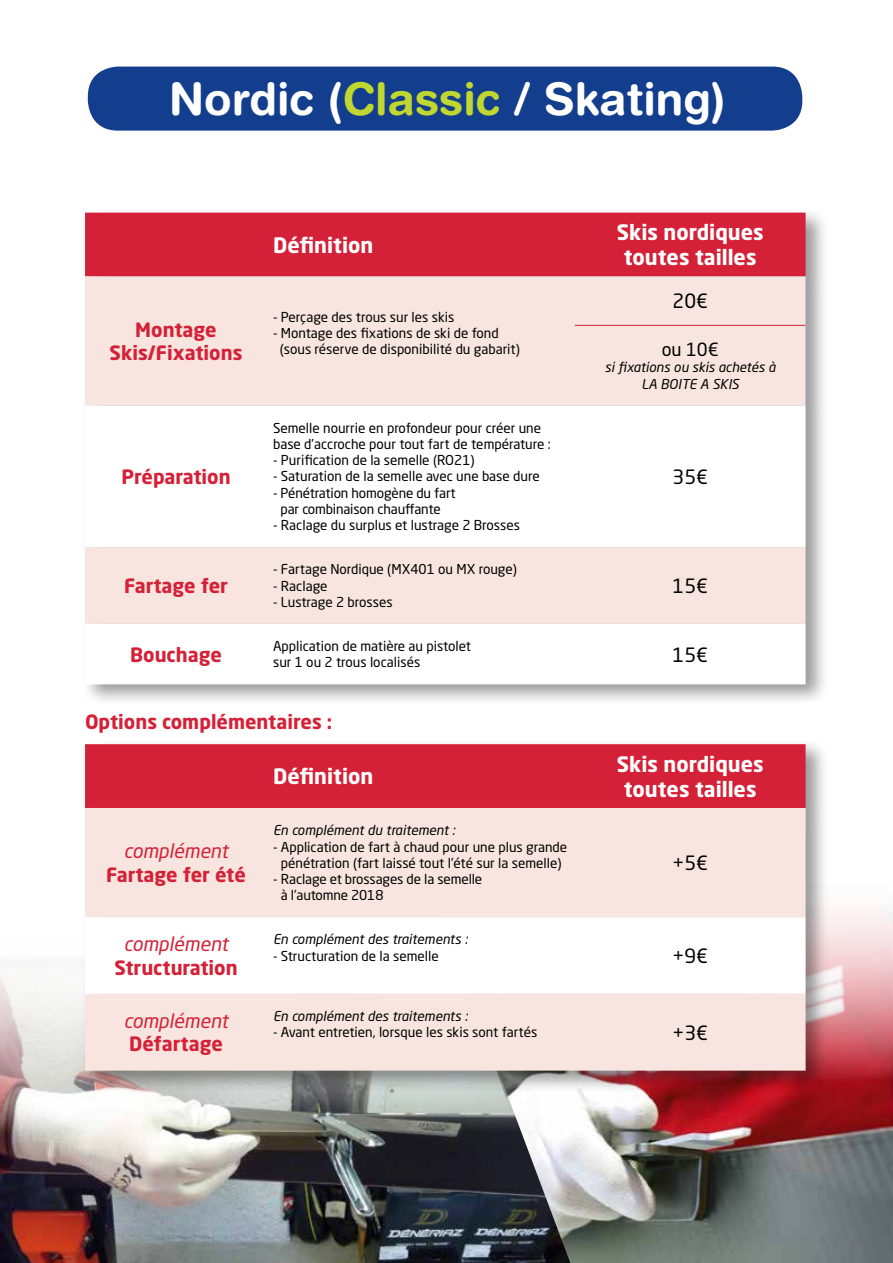
<style>
.page{position:relative;width:893px;height:1263px;background:#fff}
.page>*{position:absolute;margin:0;border:0;box-sizing:border-box;transform-origin:0 0}
.t1{font:700 45px "Helvetica Rounded LT Std";color:#fff}
.t2{font:700 21px/25.2px "Neo Sans Std";color:#fff;text-align:center}
.t3{font:700 19.5px/23.4px "Neo Sans Std";color:#d52138;text-align:center}
.t4{font:italic 19.5px "Neo Sans Std";color:#d52138}
.t5{font:19.5px "Neo Sans Std";color:#000}
.t6{font:18px "Neo Sans Std";color:#000}
.t7{font:13.5px/16.2px "Neo Sans Std";color:#000}
.t8{font:italic 13.5px/16.2px "Neo Sans Std";color:#000;text-align:center}
.s1{color:#bfd730}
</style>
<div class="page">
<img style="left:571px;top:909px;width:322px;height:354px">
<img style="left:0;top:976px;width:571px;height:287px">
<div style="left:81px;top:207px;width:748px;height:499px;background:#000;opacity:.4"></div>
<div style="left:85px;top:213px;width:721px;height:63px;background:#d52138"></div>
<div style="left:85px;top:276px;width:721px;height:348px;background:#f8e5df"></div>
<svg style="left:85px;top:405px;width:721px;height:142px"></svg>
<svg style="left:85px;top:624px;width:721px;height:60px"></svg>
<hr style="left:805px;top:276px;width:1px;height:49px;background:#c1c3df">
<hr style="left:805px;top:325px;width:1px;height:80px;background:#c1c3df">
<hr style="left:575px;top:325px;width:230px;height:1px;background:#d52138">
<div style="left:81px;top:738px;width:748px;height:355px;background:#000;opacity:.4"></div>
<div style="left:85px;top:744px;width:721px;height:64px;background:#d52138"></div>
<div style="left:85px;top:808px;width:721px;height:263px;background:#f8e5df"></div>
<svg style="left:85px;top:917px;width:721px;height:77px"></svg>
<div style="left:86px;top:65px;width:718px;height:67px;background:#133d8d;border-radius:32px"></div>
<div style="left:85px;top:64px;width:720px;height:69px;border:3px solid #fff;border-radius:32px"></div>
<h1 class="t1" style="left:169px;top:72px;width:558px">Nordic (<span class="s1">Classic</span> / Skating)</h1>
<h3 class="t3" style="left:110px;top:317px;width:134px">Montage<br>Skis/Fixations</h3>
<h3 class="t3" style="left:121px;top:464px;width:111px">Préparation</h3>
<h3 class="t3" style="left:124px;top:573px;width:105px">Fartage fer</h3>
<h2 class="t2" style="left:273px;top:232px;width:102px">Définition</h2>
<p class="t7" style="left:273px;top:309px;width:183px">- Perçage des trous sur les skis</p>
<p class="t7" style="left:280px;top:325px;width:242px;text-indent:-7px">- Montage des fixations de ski de fond (sous réserve de disponibilité du gabarit)</p>
<p class="t7" style="left:273px;top:420px;width:279px">Semelle nourrie en profondeur pour créer une base d’accroche pour tout fart de température :</p>
<p class="t7" style="left:273px;top:452px;width:203px">- Purification de la semelle (RO21)</p>
<p class="t7" style="left:273px;top:468px;width:268px">- Saturation de la semelle avec une base dure</p>
<p class="t7" style="left:273px;top:484px;width:184px;text-align:center">- Pénétration homogène du fart par combinaison chauffante</p>
<p class="t7" style="left:273px;top:517px;width:248px">- Raclage du surplus et lustrage 2 Brosses</p>
<p class="t7" style="left:273px;top:561px;width:245px">- Fartage Nordique (MX401 ou MX rouge)</p>
<p class="t7" style="left:273px;top:577px;width:56px">- Raclage</p>
<p class="t7" style="left:273px;top:594px;width:121px">- Lustrage 2 brosses</p>
<h2 class="t2" style="left:617px;top:219px;width:148px">Skis nordiques toutes tailles</h2>
<h3 class="t5" style="left:673px;top:289px;width:37px">20€</h3>
<h3 class="t6" style="left:662px;top:338px;width:58px">ou 10€</h3>
<p class="t8" style="left:605px;top:359px;width:172px">si fixations ou skis achetés à<br>LA BOITE A SKIS</p>
<h3 class="t5" style="left:673px;top:465px;width:37px">35€</h3>
<h3 class="t5" style="left:673px;top:574px;width:37px">15€</h3>
<h3 class="t3" style="left:130px;top:642px;width:93px">Bouchage</h3>
<p class="t7" style="left:273px;top:638px;width:199px">Application de matière au pistolet sur 1 ou 2 trous localisés</p>
<h3 class="t5" style="left:673px;top:642px;width:37px">15€</h3>
<h3 class="t3" style="left:85px;top:710px;width:249px">Options complémentaires :</h3>
<h3 class="t4" style="left:124px;top:839px;width:106px">complément</h3>
<h3 class="t3" style="left:106px;top:862px;width:141px">Fartage fer été</h3>
<h2 class="t2" style="left:273px;top:763px;width:102px">Définition</h2>
<p class="t8" style="left:273px;top:822px;width:184px">En complément du traitement :</p>
<p class="t7" style="left:273px;top:838px;width:296px;text-align:center">- Application de fart à chaud pour une plus grande pénétration (fart laissé tout l’été sur la semelle)</p>
<p class="t7" style="left:281px;top:871px;width:203px;text-indent:-8px">- Raclage et brossages de la semelle à l’automne 2018</p>
<h2 class="t2" style="left:617px;top:750px;width:148px">Skis nordiques toutes tailles</h2>
<h3 class="t5" style="left:673px;top:851px;width:37px">+5€</h3>
<h3 class="t4" style="left:124px;top:932px;width:106px">complément</h3>
<h3 class="t3" style="left:114px;top:955px;width:125px">Structuration</h3>
<h3 class="t4" style="left:124px;top:1009px;width:106px">complément</h3>
<h3 class="t3" style="left:129px;top:1032px;width:95px">Défartage</h3>
<p class="t8" style="left:273px;top:931px;width:196px">En complément des traitements :</p>
<p class="t7" style="left:273px;top:947px;width:167px">- Structuration de la semelle</p>
<h3 class="t5" style="left:673px;top:944px;width:37px">+9€</h3>
<p class="t8" style="left:273px;top:1008px;width:196px">En complément des traitements :</p>
<p class="t7" style="left:273px;top:1024px;width:266px">- Avant entretien, lorsque les skis sont fartés</p>
<h3 class="t5" style="left:673px;top:1020px;width:37px">+3€</h3>
</div>
